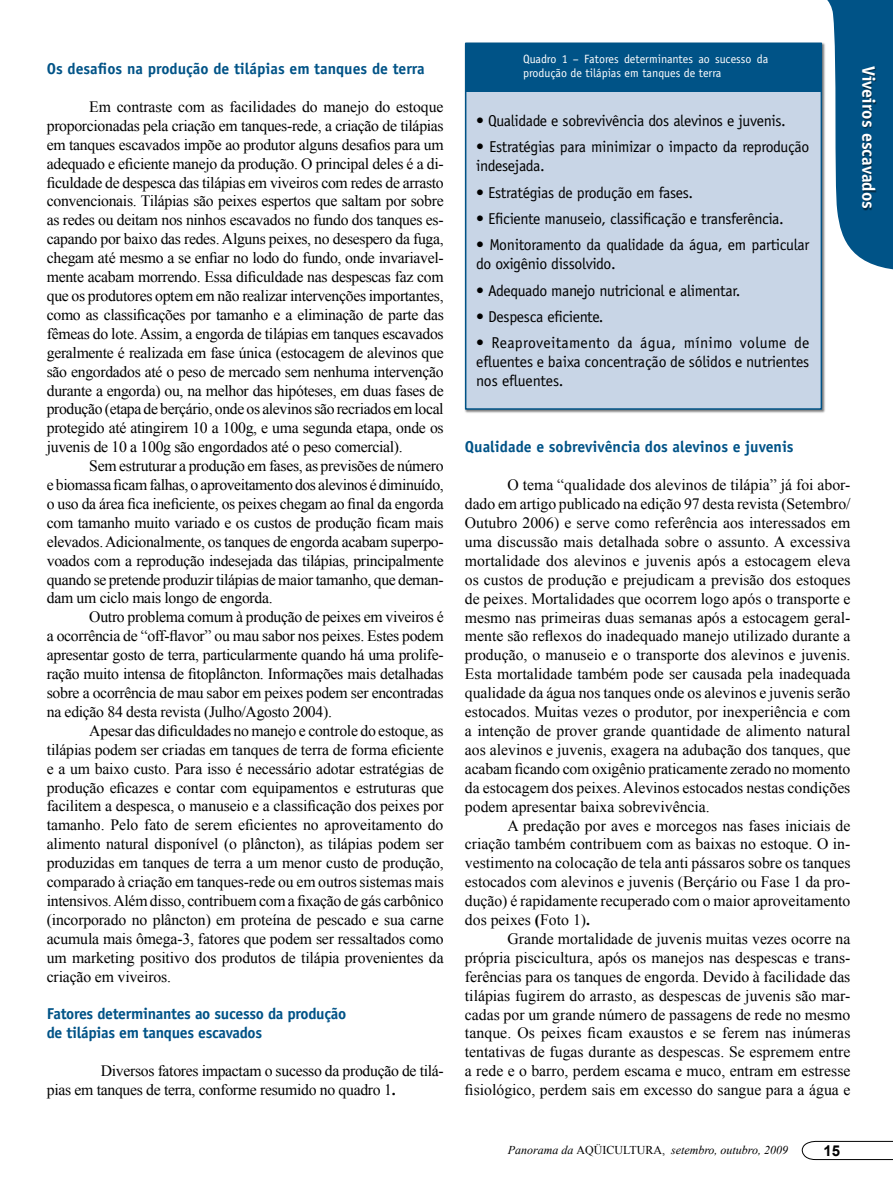
<style>
.page{position:relative;width:893px;height:1191px;background:#fff}
.page>*{position:absolute;margin:0;border:0;box-sizing:border-box;transform-origin:0 0}
.t1{font:700 18px "Officina Sans";color:#fff}
.t2{font:15.75px/18.9px "Times New Roman";letter-spacing:-.02em;color:#000;text-align:justify}
.t3{font:15.75px/18.9px "Officina Sans";letter-spacing:-.02em;color:#000}
.t4{font:700 15.75px "Officina Sans";color:#005387}
.t5{font:700 15.75px/18.9px "Officina Sans";letter-spacing:-.02em;color:#005387}
.t6{font:700 15px "Arial";color:#000}
.t7{font:12px/14.4px "Officina Sans";color:#fff}
.t8{font:italic 12px "Times New Roman";color:#000}
.s1{font-weight:700}
.s2{font-style:normal}
</style>
<div class="page">
<svg style="left:801px;top:1140px;width:92px;height:20px"></svg>
<div style="left:464px;top:42px;width:367px;height:377px;background:#000;opacity:.5"></div>
<div style="left:465px;top:43px;width:357px;height:367px;background:#c8d5e6;border:2px solid #005387"></div>
<div style="left:466px;top:43px;width:355px;height:48px;background:#005387"></div>
<svg style="left:824px;top:0;width:69px;height:271px"></svg>
<div style="left:863px;top:67px;width:30px;height:212px;background:#000;opacity:.5"></div>
<p class="t4" style="left:47px;top:59px;width:379px">Os desafios na produção de tilápias em tanques de terra</p>
<p class="t2" style="left:47px;top:97px;width:399px;text-indent:43px">Em contraste com as facilidades do manejo do estoque proporcionadas pela criação em tanques-rede, a criação de tilápias em tanques escavados impõe ao produtor alguns desafios para um adequado e eficiente manejo da produção. O principal deles é a di&shy;ficuldade de despesca das tilápias em viveiros com redes de arrasto convencionais. Tilápias são peixes espertos que saltam por sobre as redes ou deitam nos ninhos escavados no fundo dos tanques es&shy;capando por baixo das redes. Alguns peixes, no desespero da fuga, chegam até mesmo a se enfiar no lodo do fundo, onde invariavel&shy;mente acabam morrendo. Essa dificuldade nas despescas faz com que os produtores optem em não realizar intervenções importantes, como as classificações por tamanho e a eliminação de parte das fêmeas do lote. Assim, a engorda de tilápias em tanques escavados geralmente é realizada em fase única (estocagem de alevinos que são engordados até o peso de mercado sem nenhuma intervenção durante a engorda) ou, na melhor das hipóteses, em duas fases de produção (etapa de berçário, onde os alevinos são recriados em local protegido até atingirem 10 a 100g, e uma segunda etapa, onde os juvenis de 10 a 100g são engordados até o peso comercial).</p>
<p class="t2" style="left:47px;top:456px;width:399px;text-indent:43px">Sem estruturar a produção em fases, as previsões de número e biomassa ficam falhas, o aproveitamento dos alevinos é diminuído, o uso da área fica ineficiente, os peixes chegam ao final da engorda com tamanho muito variado e os custos de produção ficam mais elevados. Adicionalmente, os tanques de engorda acabam superpo&shy;voados com a reprodução indesejada das tilápias, principalmente quando se pretende produzir tilápias de maior tamanho, que deman&shy;dam um ciclo mais longo de engorda.</p>
<p class="t2" style="left:47px;top:607px;width:398px;text-indent:43px">Outro problema comum à produção de peixes em viveiros é a ocorrência de “off-flavor” ou mau sabor nos peixes. Estes podem apresentar gosto de terra, particularmente quando há uma prolife&shy;ração muito intensa de fitoplâncton. Informações mais detalhadas sobre a ocorrência de mau sabor em peixes podem ser encontradas na edição 84 desta revista (Julho/Agosto 2004).</p>
<p class="t2" style="left:47px;top:721px;width:398px;text-indent:43px">Apesar das dificuldades no manejo e controle do estoque, as tilápias podem ser criadas em tanques de terra de forma eficiente e a um baixo custo. Para isso é necessário adotar estratégias de produção eficazes e contar com equipamentos e estruturas que facilitem a despesca, o manuseio e a classificação dos peixes por tamanho. Pelo fato de serem eficientes no aproveitamento do alimento natural disponível (o plâncton), as tilápias podem ser produzidas em tanques de terra a um menor custo de produção, comparado à criação em tanques-rede ou em outros sistemas mais intensivos. Além disso, contribuem com a fixação de gás carbônico (incorporado no plâncton) em proteína de pescado e sua carne acumula mais ômega-3, fatores que podem ser ressaltados como um marketing positivo dos produtos de tilápia provenientes da criação em viveiros.</p>
<p class="t5" style="left:47px;top:1004px;width:301px">Fatores determinantes ao sucesso da produção de tilápias em tanques escavados</p>
<p class="t2" style="left:47px;top:1061px;width:398px;text-indent:54px">Diversos fatores impactam o sucesso da produção de tilá&shy;pias em tanques de terra, conforme resumido no quadro 1<span class="s1">.</span></p>
<p class="t7" style="left:523px;top:52px;width:247px">Quadro 1 – Fatores determinantes ao sucesso da produção de tilápias em tanques de terra</p>
<p class="t3" style="left:476px;top:111px;width:311px">• Qualidade e sobrevivência dos alevinos e juvenis.</p>
<p class="t3" style="left:476px;top:137px;width:335px">• Estratégias para minimizar o impacto da reprodução indesejada.</p>
<p class="t3" style="left:476px;top:183px;width:218px">• Estratégias de produção em fases.</p>
<p class="t3" style="left:476px;top:209px;width:309px">• Eficiente manuseio, classificação e transferência.</p>
<p class="t3" style="left:476px;top:235px;width:335px">• Monitoramento da qualidade da água, em particular do oxigênio dissolvido.</p>
<p class="t3" style="left:476px;top:281px;width:266px">• Adequado manejo nutricional e alimentar.</p>
<p class="t3" style="left:476px;top:307px;width:129px">• Despesca eficiente.</p>
<p class="t3" style="left:476px;top:334px;width:335px;text-align:justify">• Reaproveitamento da água, mínimo volume de efluentes e baixa concentração de sólidos e nutrientes nos efluentes.</p>
<p class="t1" style="left:880px;top:66px;width:144px;rotate:90deg">Viveiros escavados</p>
<p class="t4" style="left:465px;top:437px;width:330px">Qualidade e sobrevivência dos alevinos e juvenis</p>
<p class="t2" style="left:465px;top:475px;width:387px;text-indent:43px">O tema “qualidade dos alevinos de tilápia” já foi abor&shy;dado em artigo publicado na edição 97 desta revista (Setembro/ Outubro 2006) e serve como referência aos interessados em uma discussão mais detalhada sobre o assunto. A excessiva mortalidade dos alevinos e juvenis após a estocagem eleva os custos de produção e prejudicam a previsão dos estoques de peixes. Mortalidades que ocorrem logo após o transporte e mesmo nas primeiras duas semanas após a estocagem geral&shy;mente são reflexos do inadequado manejo utilizado durante a produção, o manuseio e o transporte dos alevinos e juvenis.<br>Esta mortalidade também pode ser causada pela inadequada qualidade da água nos tanques onde os alevinos e juvenis serão estocados. Muitas vezes o produtor, por inexperiência e com a intenção de prover grande quantidade de alimento natural aos alevinos e juvenis, exagera na adubação dos tanques, que acabam ficando com oxigênio praticamente zerado no momento da estocagem dos peixes. Alevinos estocados nestas condições podem apresentar baixa sobrevivência.</p>
<p class="t2" style="left:465px;top:815px;width:387px;text-indent:43px">A predação por aves e morcegos nas fases iniciais de criação também contribuem com as baixas no estoque. O in&shy;vestimento na colocação de tela anti pássaros sobre os tanques estocados com alevinos e juvenis (Berçário ou Fase 1 da pro&shy;dução) é rapidamente recuperado com o maior aproveitamento dos peixes <span class="s1">(</span>Foto 1)<span class="s1">.</span></p>
<p class="t2" style="left:465px;top:929px;width:387px;text-indent:43px">Grande mortalidade de juvenis muitas vezes ocorre na própria piscicultura, após os manejos nas despescas e trans&shy;ferências para os tanques de engorda. Devido à facilidade das tilápias fugirem do arrasto, as despescas de juvenis são mar&shy;cadas por um grande número de passagens de rede no mesmo tanque. Os peixes ficam exaustos e se ferem nas inúmeras tentativas de fugas durante as despescas. Se espremem entre a rede e o barro, perdem escama e muco, entram em estresse fisiológico, perdem sais em excesso do sangue para a água e</p>
<p class="t8" style="left:508px;top:1141px;width:282px">Panorama da <span class="s2">AQÜICULTURA,</span> setembro, outubro, 2009</p>
<p class="t6" style="left:823px;top:1140px;width:18px">15</p>
</div>
